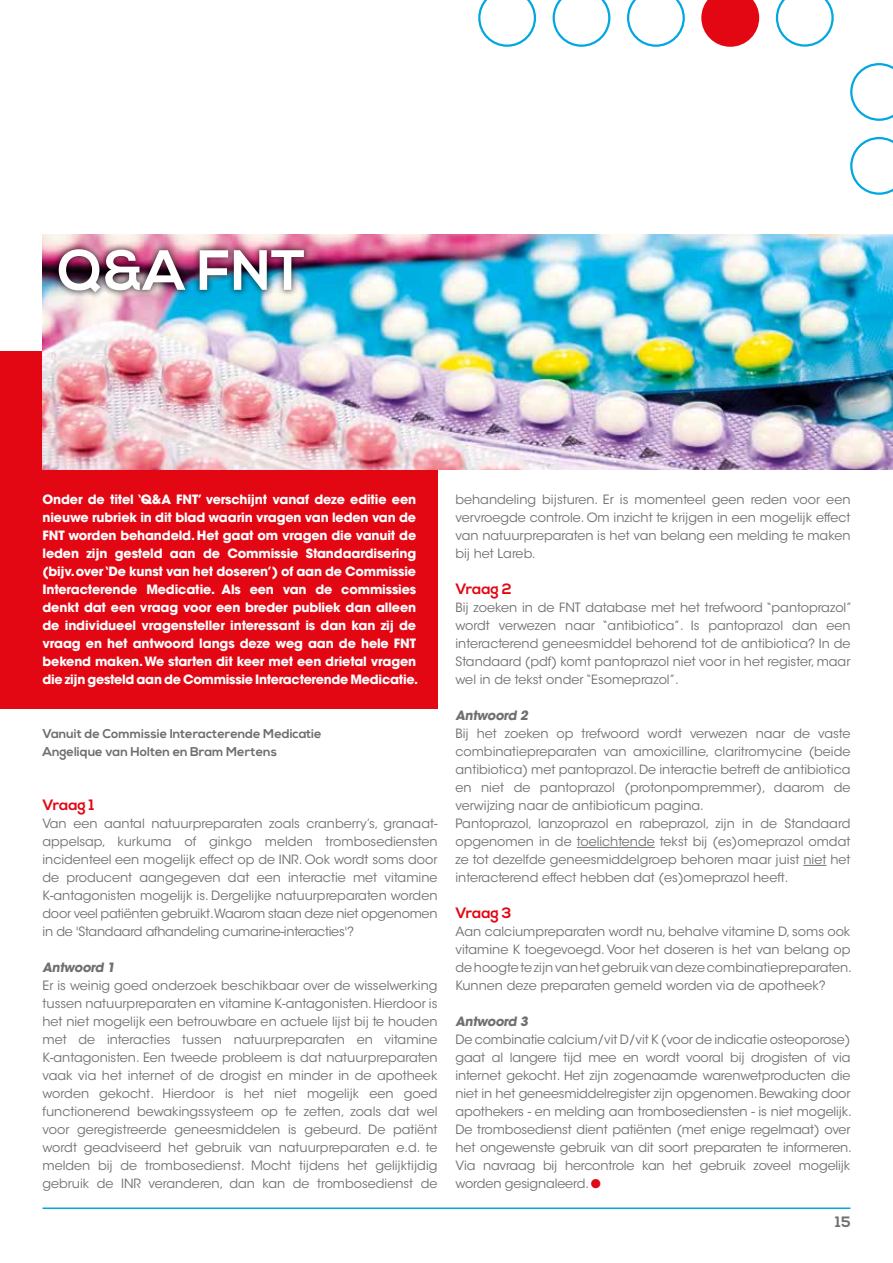
<style>
.page{position:relative;width:893px;height:1263px;background:#fff}
.page>*{position:absolute;margin:0;border:0;box-sizing:border-box;transform-origin:0 0}
.t1{font:700 56.55px "Nexa";color:#fff}
.t2{font:700 15px "Nexa";color:#e30613}
.t3{font:700 15px "Nexa";color:#706f6f}
.t4{font:12.75px/18px "ITC Avant Garde Std";color:#706f6f;text-align:justify}
.t5{font:700 12.75px/18px "ITC Avant Garde Std";letter-spacing:-.01em;color:#fff}
.t6{font:700 12.75px/18px "Nexa";color:#706f6f}
.t7{font:700 12.75px "ITC Avant Garde Std";color:#706f6f}
.s1{color:#e30613}
</style>
<div class="page">
<hr style="left:43px;top:1207px;width:807px;height:2px;background:#00a7e0">
<svg style="left:478px;top:0;width:356px;height:47px"></svg>
<svg style="left:850px;top:63px;width:43px;height:132px"></svg>
<hr style="left:577px;top:847px;width:78px;height:1px;background:#706f6f">
<svg style="left:803px;top:865px;width:23px;height:1px"></svg>
<div style="left:0;top:351px;width:437px;height:357px;background:#e30613"></div>
<img style="left:43px;top:234px;width:850px;height:236px">
<div style="left:51px;top:242px;width:260px;height:58px;background:#000;opacity:.65"></div>
<h1 class="t1" style="left:58px;top:238px;width:249px">Q&amp;A FNT</h1>
<p class="t5" style="left:43px;top:490px;width:377px">Onder de titel ‘Q&amp;A FNT’ verschijnt vanaf deze editie een nieuwe rubriek in dit blad waarin vragen van leden van de FNT worden behandeld. Het gaat om vragen die vanuit de leden zijn gesteld aan de Commissie Standaardisering (bijv. over ‘De kunst van het doseren’) of aan de Commissie Interacterende Medicatie. Als een van de commissies denkt dat een vraag voor een breder publiek dan alleen de individueel vragensteller interessant is dan kan zij de vraag en het antwoord langs deze weg aan de hele FNT bekend maken. We starten dit keer met een drietal vragen die zijn gesteld aan de Commissie Interacterende Medicatie.</p>
<p class="t6" style="left:43px;top:725px;width:281px">Vanuit de Commissie Interacterende Medicatie<br>Angelique van Holten en Bram Mertens</p>
<p class="t2" style="left:43px;top:796px;width:53px">Vraag 1</p>
<p class="t4" style="left:43px;top:815px;width:396px">Van een aantal natuurpreparaten zoals cranberry’s, granaat&shy;appelsap, kurkuma of ginkgo melden trombosediensten incidenteel een mogelijk effect op de INR. Ook wordt soms door de producent aangegeven dat een interactie met vitamine K-antagonisten mogelijk is. Dergelijke natuurpreparaten worden door veel patiënten gebruikt.Waarom staan deze niet opgenomen in de 'Standaard afhandeling cumarine-interacties'?</p>
<p class="t7" style="left:43px;top:959px;width:76px">Antwoord 1</p>
<p class="t4" style="left:43px;top:977px;width:396px">Er is weinig goed onderzoek beschikbaar over de wisselwerking tussen natuurpreparaten en vitamine K-antagonisten. Hierdoor is het niet mogelijk een betrouwbare en actuele lijst bij te houden met de interacties tussen natuurpreparaten en vitamine K-antagonisten. Een tweede probleem is dat natuurpreparaten vaak via het internet of de drogist en minder in de apotheek worden gekocht. Hierdoor is het niet mogelijk een goed functionerend bewakingssysteem op te zetten, zoals dat wel voor geregistreerde geneesmiddelen is gebeurd. De patiënt wordt geadviseerd het gebruik van natuurpreparaten e.d. te melden bij de trombosedienst. Mocht tijdens het gelijktijdig gebruik de INR veranderen, dan kan de trombosedienst de</p>
<p class="t4" style="left:455px;top:491px;width:396px">behandeling bijsturen. Er is momenteel geen reden voor een vervroegde controle. Om inzicht te krijgen in een mogelijk effect van natuurpreparaten is het van belang een melding te maken bij het Lareb.</p>
<p class="t2" style="left:455px;top:580px;width:58px">Vraag 2</p>
<p class="t4" style="left:455px;top:599px;width:398px">Bij zoeken in de FNT database met het trefwoord “pantoprazol” wordt verwezen naar “antibiotica”. Is pantoprazol dan een interacterend geneesmiddel behorend tot de antibiotica? In de Standaard (pdf) komt pantoprazol niet voor in het register, maar wel in de tekst onder “Esomeprazol”.</p>
<p class="t7" style="left:455px;top:707px;width:76px">Antwoord 2</p>
<p class="t4" style="left:455px;top:725px;width:396px;text-align:left">Bij het zoeken op trefwoord wordt verwezen naar de vaste combinatiepreparaten van amoxicilline, claritromycine (beide antibiotica) met pantoprazol. De interactie betreft de antibiotica en niet de pantoprazol (protonpompremmer), daarom de verwijzing naar de antibioticum pagina.<br>Pantoprazol, lanzoprazol en rabeprazol, zijn in de Standaard opgenomen in de toelichtende tekst bij (es)omeprazol omdat ze tot dezelfde geneesmiddelgroep behoren maar juist niet het interacterend effect hebben dat (es)omeprazol heeft.</p>
<p class="t2" style="left:455px;top:904px;width:58px">Vraag 3</p>
<p class="t4" style="left:455px;top:923px;width:398px">Aan calciumpreparaten wordt nu, behalve vitamine D, soms ook vitamine K toegevoegd. Voor het doseren is het van belang op de hoogte te zijn van het gebruik van deze combinatiepreparaten.<br>Kunnen deze preparaten gemeld worden via de apotheek?</p>
<p class="t7" style="left:455px;top:1013px;width:76px">Antwoord 3</p>
<p class="t4" style="left:455px;top:1031px;width:398px">De combinatie calcium/vit D/vit K (voor de indicatie osteoporose) gaat al langere tijd mee en wordt vooral bij drogisten of via internet gekocht. Het zijn zogenaamde warenwetproducten die niet in het geneesmiddelregister zijn opgenomen. Bewaking door apothekers - en melding aan trombosediensten - is niet mogelijk.<br>De trombosedienst dient patiënten (met enige regelmaat) over het ongewenste gebruik van dit soort preparaten te informeren.<br>Via navraag bij hercontrole kan het gebruik zoveel mogelijk worden gesignaleerd. <span class="s1">●</span></p>
<p class="t3" style="left:835px;top:1213px;width:17px">15</p>
</div>
